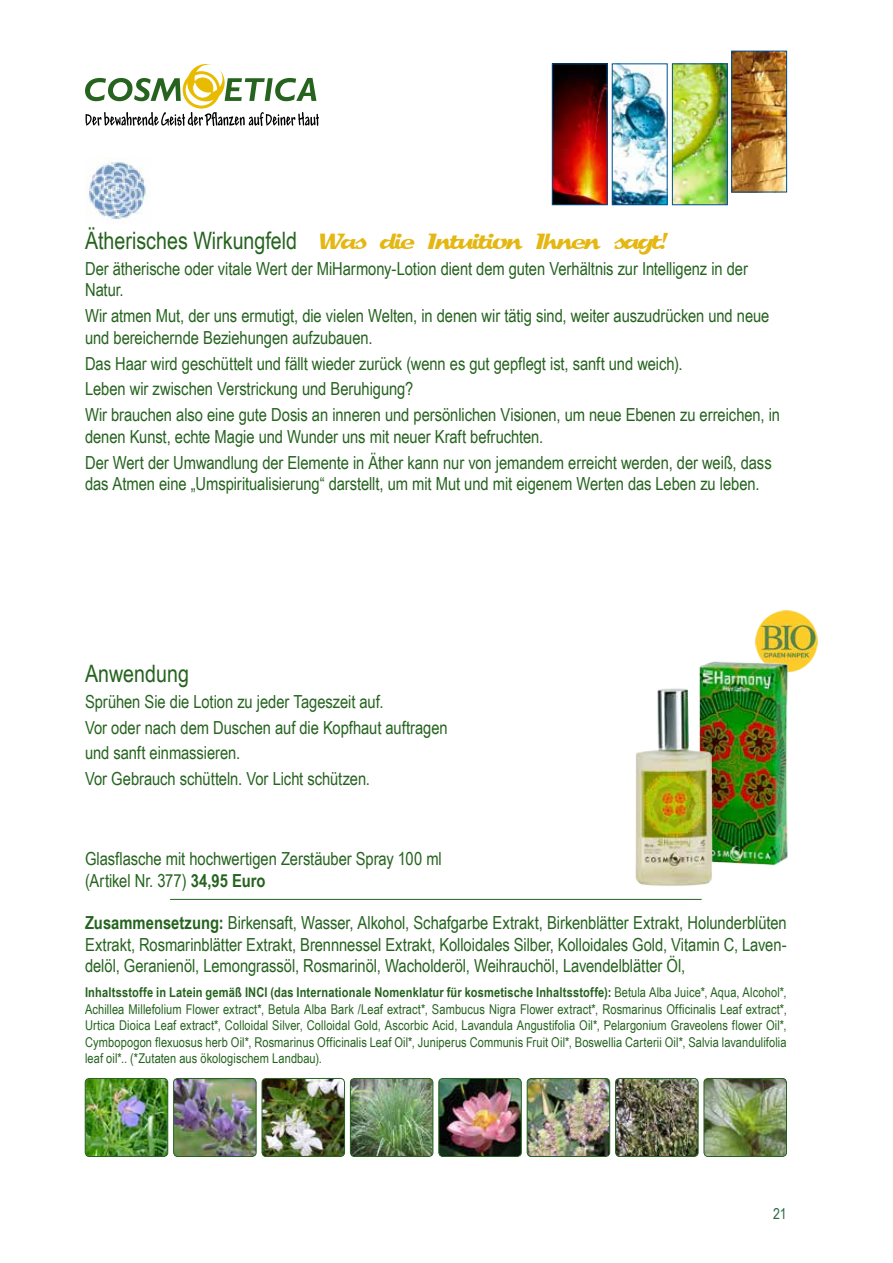
<style>
.page{position:relative;width:893px;height:1263px;background:#fff}
.page>*{position:absolute;margin:0;border:0;box-sizing:border-box;transform-origin:0 0}
.t1{font:24px "Splash";letter-spacing:-.1em;color:#e5b712}
.t2{font:24px "Arial Narrow";color:#25631e}
.t3{font:18px/25.8px "Arial Narrow";letter-spacing:-.005em;color:#25631e}
.t4{font:15px "Arial Narrow";color:#286944}
.t5{font:13.5px/16.5px "Arial Narrow";letter-spacing:.005em;color:#25631e;text-align:justify}
.s1{font-family:"Arial Narrow";color:#25631e}
.s2{font-weight:700}
</style>
<div class="page">
<img style="left:614px;top:66px;width:51px;height:137px">
<div style="left:612px;top:64px;width:55px;height:141px;border:1px solid #005193"></div>
<img style="left:554px;top:66px;width:51px;height:137px">
<div style="left:552px;top:64px;width:55px;height:141px;border:1px solid #005193"></div>
<img style="left:674px;top:66px;width:51px;height:137px">
<div style="left:672px;top:64px;width:55px;height:141px;border:1px solid #005193"></div>
<img style="left:734px;top:53px;width:51px;height:137px">
<div style="left:732px;top:51px;width:55px;height:141px;border:1px solid #005193"></div>
<img style="left:350px;top:1078px;width:83px;height:78px">
<div style="left:350px;top:1078px;width:83px;height:79px;border:1px solid #25631e;border-radius:4px"></div>
<img style="left:439px;top:1078px;width:82px;height:78px">
<div style="left:439px;top:1078px;width:82px;height:79px;border:1px solid #25631e;border-radius:4px"></div>
<img style="left:527px;top:1078px;width:83px;height:78px">
<div style="left:527px;top:1078px;width:83px;height:79px;border:1px solid #25631e;border-radius:4px"></div>
<img style="left:617px;top:1078px;width:81px;height:78px">
<div style="left:615px;top:1078px;width:83px;height:79px;border:1px solid #25631e;border-radius:4px"></div>
<img style="left:704px;top:1078px;width:81px;height:78px">
<div style="left:704px;top:1078px;width:83px;height:79px;border:1px solid #25631e;border-radius:4px"></div>
<img style="left:85px;top:1079px;width:83px;height:77px">
<div style="left:85px;top:1078px;width:83px;height:79px;border:1px solid #25631e;border-radius:4px"></div>
<img style="left:175px;top:1078px;width:81px;height:78px">
<div style="left:173px;top:1078px;width:83px;height:79px;border:1px solid #25631e;border-radius:4px"></div>
<img style="left:262px;top:1078px;width:83px;height:78px">
<div style="left:262px;top:1078px;width:83px;height:79px;border:1px solid #25631e;border-radius:4px"></div>
<svg style="left:85px;top:64px;width:234px;height:62px"></svg>
<img style="left:754px;top:609px;width:65px;height:57px">
<img style="left:85px;top:158px;width:61px;height:65px">
<img style="left:699px;top:655px;width:107px;height:211px">
<img style="left:635px;top:684px;width:87px;height:202px">
<hr style="left:170px;top:899px;width:532px;height:1px;background:#25631e">
<h1 class="t1" style="left:85px;top:229px;width:583px"><span class="s1">Ätherisches Wirkungfeld</span> Was die Intuition Ihnen sagt!</h1>
<p class="t3" style="left:85px;top:257px;width:664px;line-height:21.6px">Der ätherische oder vitale Wert der MiHarmony-Lotion dient dem guten Verhältnis zur Intelligenz in der<br>Natur.</p>
<p class="t3" style="left:85px;top:305px;width:686px;line-height:21.6px">Wir atmen Mut, der uns ermutigt, die vielen Welten, in denen wir tätig sind, weiter auszudrücken und neue und bereichernde Beziehungen aufzubauen.</p>
<p class="t3" style="left:85px;top:350px;width:696px">Das Haar wird geschüttelt und fällt wieder zurück (wenn es gut gepflegt ist, sanft und weich).<br>Leben wir zwischen Verstrickung und Beruhigung?<br>Wir brauchen also eine gute Dosis an inneren und persönlichen Visionen, um neue Ebenen zu erreichen, in</p>
<p class="t3" style="left:85px;top:424px;width:688px">denen Kunst, echte Magie und Wunder uns mit neuer Kraft befruchten.<br>Der Wert der Umwandlung der Elemente in Äther kann nur von jemandem erreicht werden, der weiß, dass</p>
<p class="t3" style="left:85px;top:471px;width:676px">das Atmen eine „Umspiritualisierung“ darstellt, um mit Mut und mit eigenem Werten das Leben zu leben.</p>
<h1 class="t2" style="left:85px;top:660px;width:105px">Anwendung</h1>
<p class="t3" style="left:85px;top:688px;width:364px">Sprühen Sie die Lotion zu jeder Tageszeit auf.<br>Vor oder nach dem Duschen auf die Kopfhaut auftragen und sanft einmassieren.<br>Vor Gebrauch schütteln. Vor Licht schützen.</p>
<p class="t3" style="left:85px;top:848px;width:358px;line-height:21.6px">Glasflasche mit hochwertigen Zerstäuber Spray 100 ml (Artikel Nr. 377) <span class="s2">34,95 Euro</span></p>
<p class="t3" style="left:85px;top:912px;width:703px;line-height:21.6px;text-align:justify"><span class="s2">Zusammensetzung:</span> Birkensaft, Wasser, Alkohol, Schafgarbe Extrakt, Birkenblätter Extrakt, Holunderblüten Extrakt, Rosmarinblätter Extrakt, Brennnessel Extrakt, Kolloidales Silber, Kolloidales Gold, Vitamin C, Laven&shy;delöl, Geranienöl, Lemongrassöl, Rosmarinöl, Wacholderöl, Weihrauchöl, Lavendelblätter Öl,</p>
<p class="t5" style="left:85px;top:984px;width:703px"><span class="s2">Inhaltsstoffe in Latein gemäß INCI (das Internationale Nomenklatur für kosmetische Inhaltsstoffe):</span> Betula Alba Juice*, Aqua, Alcohol*, Achillea Millefolium Flower extract*, Betula Alba Bark /Leaf extract*, Sambucus Nigra Flower extract*, Rosmarinus Officinalis Leaf extract*, Urtica Dioica Leaf extract*, Colloidal Silver, Colloidal Gold, Ascorbic Acid, Lavandula Angustifolia Oil*, Pelargonium Graveolens flower Oil*, Cymbopogon flexuosus herb Oil*, Rosmarinus Officinalis Leaf Oil*, Juniperus Communis Fruit Oil*, Boswellia Carterii Oil*, Salvia lavandulifolia leaf oil*.. (*Zutaten aus ökologischem Landbau).</p>
<p class="t4" style="left:773px;top:1205px;width:15px">21</p>
</div>
